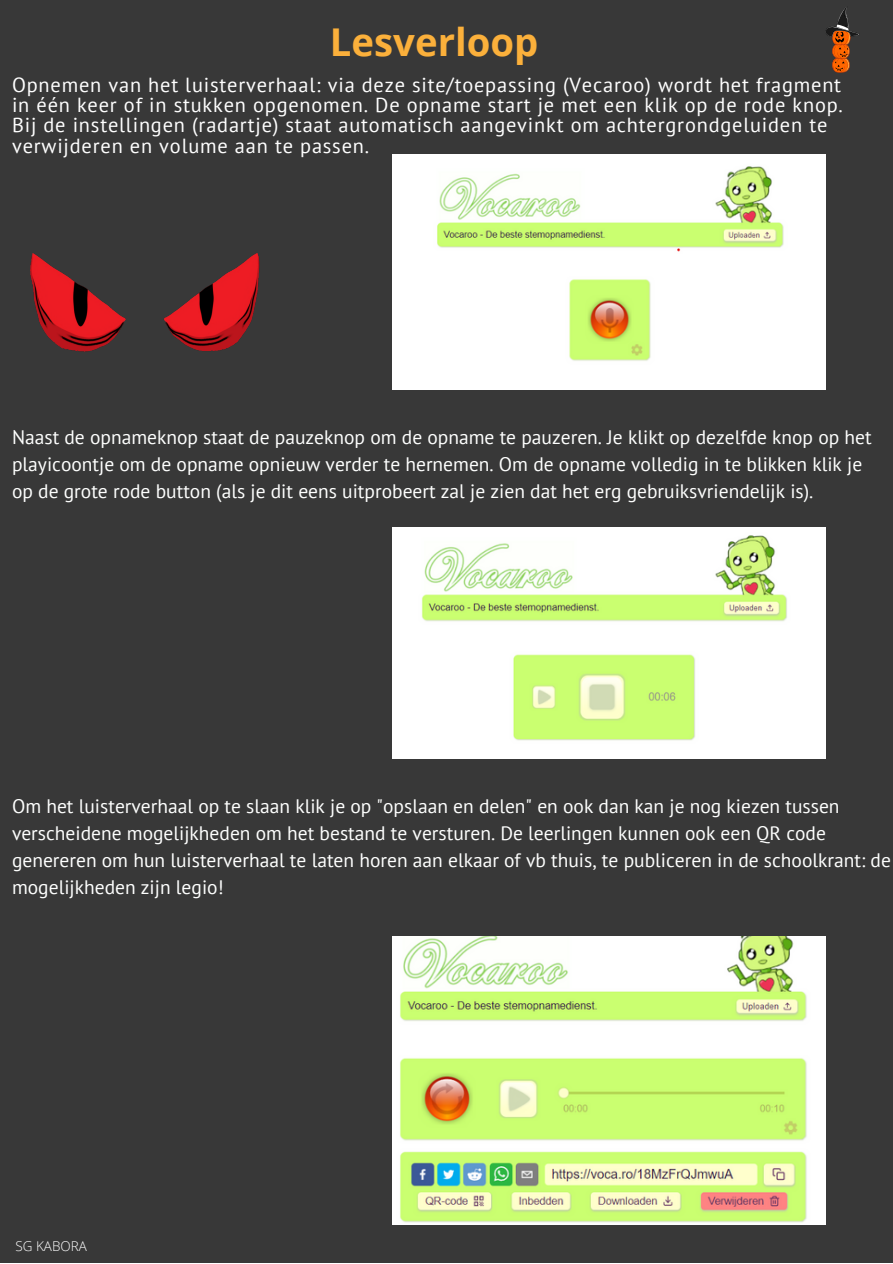
<style>
.page{position:relative;width:893px;height:1264px;background:#fff}
.page>*{position:absolute;margin:0;border:0;box-sizing:border-box;transform-origin:0 0}
.t1{font:700 38.25px "Open Sans";color:#fbb03b}
.t2{font:20.4px/20.2px "PT Sans";letter-spacing:.04em;color:#fff}
.t3{font:19.5px/27px "PT Sans";color:#fefffe}
.t4{font:300 13.5px "Open Sans";color:#fff}
</style>
<div class="page">
<div style="left:0;top:0;width:892px;height:1262px;background:#383838"></div>
<img style="left:392px;top:528px;width:433px;height:230px">
<svg style="left:826px;top:7px;width:33px;height:66px"></svg>
<img style="left:30px;top:253px;width:230px;height:98px">
<img style="left:392px;top:936px;width:433px;height:288px">
<img style="left:392px;top:154px;width:433px;height:235px">
<h1 class="t1" style="left:330px;top:15px;width:210px">Lesverloop</h1>
<p class="t2" style="left:12px;top:74px;width:832px">Opnemen van het luisterverhaal: via deze site/toepassing (Vecaroo) wordt het fragment in één keer of in stukken opgenomen. De opname start je met een klik op de rode knop.<br>Bij de instellingen (radartje) staat automatisch aangevinkt om achtergrondgeluiden te verwijderen en volume aan te passen.</p>
<p class="t3" style="left:12px;top:423px;width:861px">Naast de opnameknop staat de pauzeknop om de opname te pauzeren. Je klikt op dezelfde knop op het playicoontje om de opname opnieuw verder te hernemen. Om de opname volledig in te blikken klik je op de grote rode button (als je dit eens uitprobeert zal je zien dat het erg gebruiksvriendelijk is).</p>
<p class="t3" style="left:12px;top:792px;width:880px">Om het luisterverhaal op te slaan klik je op "opslaan en delen" en ook dan kan je nog kiezen tussen verscheidene mogelijkheden om het bestand te versturen. De leerlingen kunnen ook een QR code genereren om hun luisterverhaal te laten horen aan elkaar of vb thuis, te publiceren in de schoolkrant: de mogelijkheden zijn legio!</p>
<p class="t4" style="left:16px;top:1236px;width:73px">SG KABORA</p>
</div>
